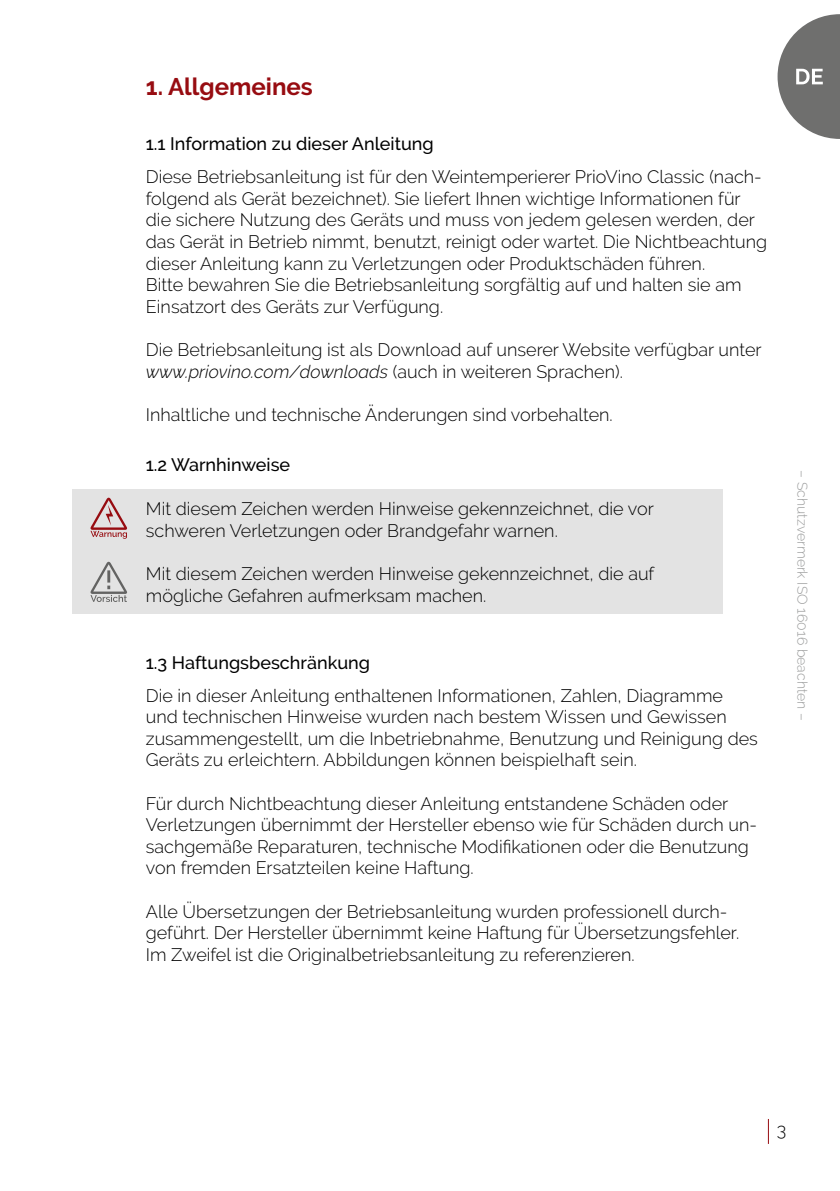
<style>
.page{position:relative;width:840px;height:1191px;background:#fff}
.page>*{position:absolute;margin:0;border:0;box-sizing:border-box;transform-origin:0 0}
.t1{font:700 24px "Raleway";color:#970c11}
.t2{font:300 18px/21.6px "Raleway";color:#000}
.t3{font:500 18px "Raleway";color:#000}
.t4{font:300 14px "Raleway";color:#9c9d9d}
.s1{font-style:italic}
</style>
<div class="page">
<div style="left:72px;top:489px;width:650px;height:125px;background:#e3e3e3"></div>
<svg style="left:767px;top:1119px;width:1px;height:24px"></svg>
<svg style="left:90px;top:498px;width:37px;height:41px"></svg>
<svg style="left:90px;top:562px;width:37px;height:40px"></svg>
<svg style="left:777px;top:14px;width:62px;height:125px"></svg>
<h1 class="t1" style="left:146px;top:72px;width:168px">1. Allgemeines</h1>
<p class="t3" style="left:146px;top:133px;width:289px">1.1 Information zu dieser Anleitung</p>
<p class="t2" style="left:146px;top:166px;width:622px">Diese Betriebsanleitung ist für den Weintemperierer PrioVino Classic (nach&shy;folgend als Gerät bezeichnet). Sie liefert Ihnen wichtige Informationen für die sichere Nutzung des Geräts und muss von jedem gelesen werden, der das Gerät in Betrieb nimmt, benutzt, reinigt oder wartet. Die Nichtbeachtung dieser Anleitung kann zu Verletzungen oder Produktschäden führen.<br>Bitte bewahren Sie die Betriebsanleitung sorgfältig auf und halten sie am Einsatzort des Geräts zur Verfügung.</p>
<p class="t2" style="left:146px;top:339px;width:617px">Die Betriebsanleitung ist als Download auf unserer Website verfügbar unter <span class="s1">www.priovino.com/downloads</span> (auch in weiteren Sprachen).</p>
<p class="t2" style="left:146px;top:403px;width:468px">Inhaltliche und technische Änderungen sind vorbehalten.</p>
<p class="t3" style="left:146px;top:454px;width:146px">1.2 Warnhinweise</p>
<p class="t2" style="left:146px;top:498px;width:509px">Mit diesem Zeichen werden Hinweise gekennzeichnet, die vor schweren Verletzungen oder Brandgefahr warnen.</p>
<p class="t2" style="left:146px;top:563px;width:509px">Mit diesem Zeichen werden Hinweise gekennzeichnet, die auf mögliche Gefahren aufmerksam machen.</p>
<p class="t3" style="left:146px;top:652px;width:226px">1.3 Haftungsbeschränkung</p>
<p class="t2" style="left:146px;top:684px;width:613px">Die in dieser Anleitung enthaltenen Informationen, Zahlen, Diagramme und technischen Hinweise wurden nach bestem Wissen und Gewissen zusammengestellt, um die Inbetriebnahme, Benutzung und Reinigung des Geräts zu erleichtern. Abbildungen können beispielhaft sein.</p>
<p class="t2" style="left:146px;top:792px;width:612px">Für durch Nichtbeachtung dieser Anleitung entstandene Schäden oder Verletzungen übernimmt der Hersteller ebenso wie für Schäden durch un&shy;sachgemäße Reparaturen, technische Modifikationen oder die Benutzung von fremden Ersatzteilen keine Haftung.</p>
<p class="t2" style="left:146px;top:900px;width:594px">Alle Übersetzungen der Betriebsanleitung wurden professionell durch&shy;geführt. Der Hersteller übernimmt keine Haftung für Übersetzungsfehler.<br>Im Zweifel ist die Originalbetriebsanleitung zu referenzieren.</p>
<p class="t4" style="left:810px;top:470px;width:251px;rotate:90deg">– Schutzvermerk ISO 16016 beachten –</p>
<p class="t2" style="left:776px;top:1118px;width:11px">3</p>
</div>
